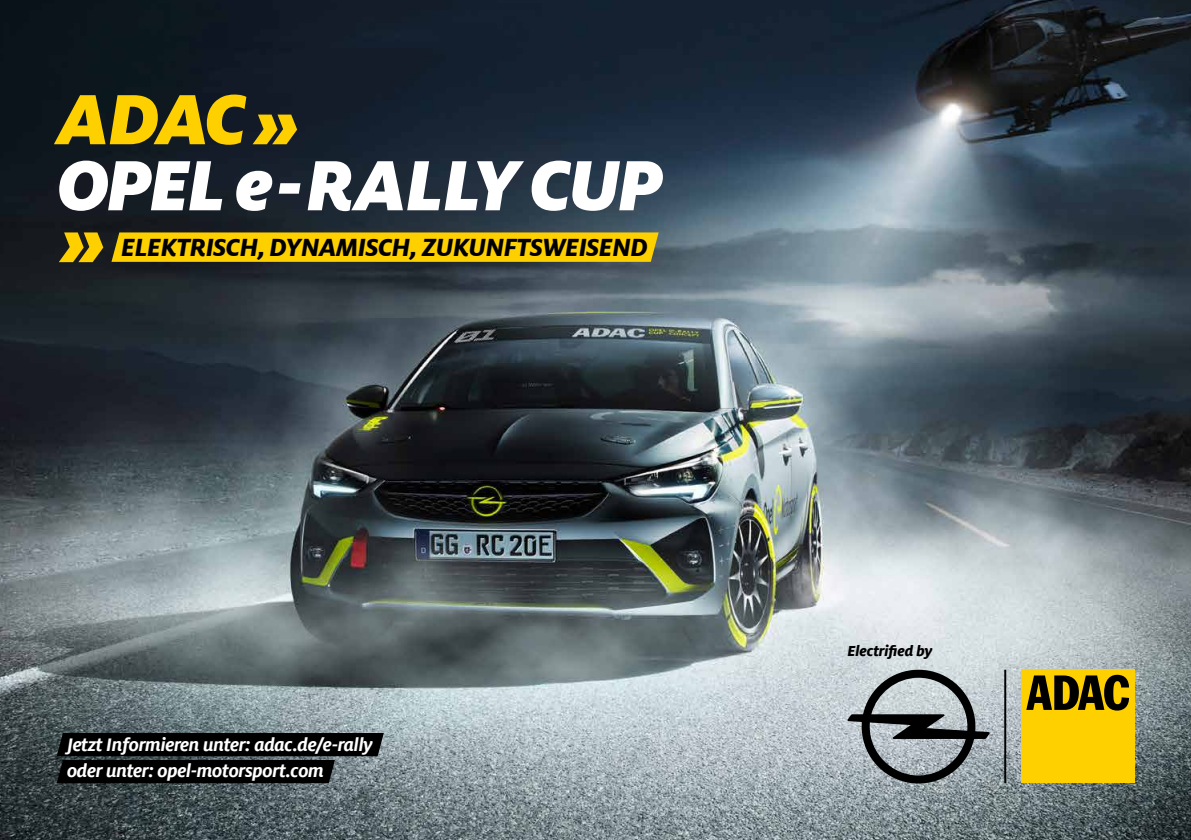
<style>
.page{position:relative;width:1191px;height:840px;background:#fff}
.page>*{position:absolute;margin:0;border:0;box-sizing:border-box;transform-origin:0 0}
.t1{font:italic 900 78.6px "Milo ADAC";letter-spacing:-.04em;color:#fff}
.t2{font:italic 900 78.6px "Milo ADAC";color:#ffd000}
.t3{font:italic 800 27.4px "Milo ADAC";letter-spacing:-.02em;color:#000}
.t4{font:italic 700 20px/27px "Milo ADAC";letter-spacing:-.02em;color:#fff}
.t5{font:italic 800 16px "Milo ADAC";letter-spacing:-.01em;color:#000}
</style>
<div class="page">
<img style="left:0;top:0;width:1191px;height:839px">
<svg style="left:111px;top:232px;width:547px;height:30px;background:#f7ca02"></svg>
<svg style="left:59px;top:232px;width:44px;height:30px"></svg>
<svg style="left:253px;top:114px;width:44px;height:30px"></svg>
<svg style="left:57px;top:732px;width:327px;height:50px;background:#131516"></svg>
<div style="left:1020px;top:669px;width:114px;height:113px;background:#ffd000"></div>
<svg style="left:1026px;top:674px;width:103px;height:36px"></svg>
<svg style="left:847px;top:669px;width:142px;height:114px;background:#899194"></svg>
<hr style="left:1004px;top:669px;width:2px;height:113px;background:#000">
<h1 class="t2" style="left:57px;top:73px;width:191px">ADAC</h1>
<h1 class="t1" style="left:57px;top:139px;width:608px">OPEL e-RALLY CUP</h1>
<h2 class="t3" style="left:121px;top:231px;width:528px">ELEKTRISCH, DYNAMISCH, ZUKUNFTSWEISEND</h2>
<p class="t4" style="left:67px;top:730px;width:307px">Jetzt Informieren unter: adac.de/e-rally oder unter: opel-motorsport.com</p>
<p class="t5" style="left:847px;top:641px;width:86px">Electrified by</p>
</div>
